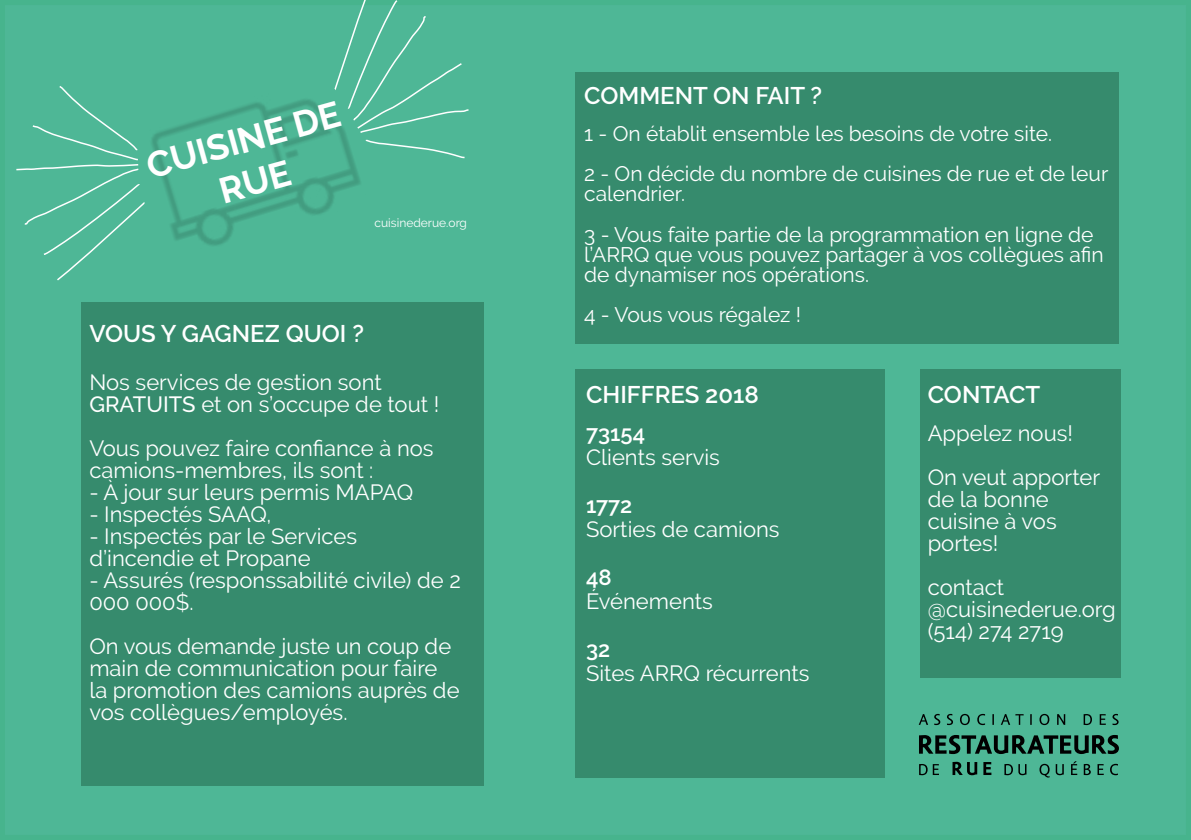
<style>
.page{position:relative;width:1191px;height:840px;background:#fff}
.page>*{position:absolute;margin:0;border:0;box-sizing:border-box;transform-origin:0 0}
.t1{font:700 36px/43.2px "Raleway";color:#fff;text-align:center}
.t2{font:600 24px "Raleway";color:#fff}
.t3{font:22px/22px "Raleway";color:#fff}
.t4{font:600 22px "Raleway";color:#fff}
.t5{font:21px/40px "Raleway";color:#fff}
.t6{font:12px "Raleway";color:#fff}
.s1{font-weight:500}
</style>
<div class="page">
<div style="left:0;top:0;width:1191px;height:839px;background:#4eb796"></div>
<svg style="left:919px;top:734px;width:200px;height:19px;background:#29614f"></svg>
<svg style="left:918px;top:713px;width:10px;height:11px"></svg>
<svg style="left:934px;top:713px;width:6px;height:11px"></svg>
<svg style="left:947px;top:713px;width:6px;height:11px"></svg>
<svg style="left:960px;top:713px;width:9px;height:11px"></svg>
<svg style="left:977px;top:713px;width:8px;height:11px"></svg>
<svg style="left:992px;top:713px;width:2px;height:11px"></svg>
<svg style="left:1000px;top:713px;width:23px;height:11px"></svg>
<svg style="left:1039px;top:713px;width:10px;height:11px"></svg>
<svg style="left:1057px;top:713px;width:8px;height:11px"></svg>
<svg style="left:1083px;top:713px;width:9px;height:11px"></svg>
<svg style="left:1099px;top:713px;width:6px;height:11px"></svg>
<svg style="left:1112px;top:713px;width:6px;height:11px"></svg>
<svg style="left:919px;top:763px;width:20px;height:11px"></svg>
<svg style="left:952px;top:761px;width:25px;height:13px"></svg>
<svg style="left:983px;top:761px;width:8px;height:13px"></svg>
<svg style="left:1004px;top:763px;width:22px;height:11px"></svg>
<svg style="left:1039px;top:763px;width:10px;height:14px"></svg>
<svg style="left:1055px;top:763px;width:8px;height:11px"></svg>
<svg style="left:1071px;top:760px;width:6px;height:14px"></svg>
<svg style="left:1083px;top:763px;width:7px;height:11px"></svg>
<svg style="left:1097px;top:763px;width:6px;height:11px"></svg>
<svg style="left:1110px;top:763px;width:8px;height:11px"></svg>
<div style="left:921px;top:369px;width:200px;height:308px;background:#368b6d"></div>
<svg style="left:333px;top:0;width:137px;height:159px;background:#51b897"></svg>
<img style="left:125px;top:21px;width:330px;height:268px">
<div style="left:15px;top:84px;width:130px;height:198px;background:#4eb796"></div>
<div style="left:81px;top:302px;width:403px;height:483px;background:#368b6d"></div>
<div style="left:575px;top:72px;width:544px;height:272px;background:#368b6d"></div>
<div style="left:575px;top:369px;width:309px;height:408px;background:#368b6d"></div>
<h1 class="t1" style="left:141px;top:147px;width:201px;rotate:-16deg">CUISINE DE<br>RUE</h1>
<p class="t6" style="left:374px;top:216px;width:94px">cuisinederue.org</p>
<p class="t2" style="left:89px;top:319px;width:276px">VOUS Y GAGNEZ QUOI ?</p>
<p class="t3" style="left:89px;top:370px;width:351px">Nos services de gestion sont<br><span class="s1">GRATUITS</span> et on s’occupe de tout !</p>
<p class="t3" style="left:89px;top:436px;width:346px">Vous pouvez faire confiance à nos camions-membres, ils sont :</p>
<p class="t3" style="left:89px;top:480px;width:325px">- À jour sur leurs permis MAPAQ</p>
<p class="t3" style="left:89px;top:502px;width:184px">- Inspectés SAAQ,</p>
<p class="t3" style="left:89px;top:524px;width:269px">- Inspectés par le Services d’incendie et Propane</p>
<p class="t3" style="left:89px;top:568px;width:373px">- Assurés (responssabilité civile) de 2<br>000 000$.</p>
<p class="t3" style="left:89px;top:634px;width:372px">On vous demande juste un coup de main de communication pour faire la promotion des camions auprès de vos collègues/employés.</p>
<p class="t2" style="left:584px;top:81px;width:239px">COMMENT ON FAIT ?</p>
<p class="t5" style="left:584px;top:114px;width:526px">1 - On établit ensemble les besoins de votre site.<br>2 - On décide du nombre de cuisines de rue et de leur</p>
<p class="t5" style="left:584px;top:174px;width:511px">calendrier.<br>3 - Vous faite partie de la programmation en ligne de</p>
<p class="t5" style="left:584px;top:244px;width:521px;line-height:20px">l’ARRQ que vous pouvez partager à vos collègues afin de dynamiser nos opérations.</p>
<p class="t5" style="left:584px;top:294px;width:218px">4 - Vous vous régalez !</p>
<p class="t2" style="left:586px;top:380px;width:174px">CHIFFRES 2018</p>
<p class="t4" style="left:586px;top:420px;width:61px">73154</p>
<p class="t3" style="left:586px;top:445px;width:135px">Clients servis</p>
<p class="t4" style="left:586px;top:492px;width:48px">1772</p>
<p class="t3" style="left:586px;top:517px;width:195px">Sorties de camions</p>
<p class="t4" style="left:586px;top:564px;width:27px">48</p>
<p class="t3" style="left:586px;top:589px;width:128px">Événements</p>
<p class="t4" style="left:586px;top:636px;width:26px">32</p>
<p class="t3" style="left:586px;top:661px;width:225px">Sites ARRQ récurrents</p>
<p class="t2" style="left:927px;top:380px;width:114px">CONTACT</p>
<p class="t3" style="left:927px;top:410px;width:174px;line-height:44px">Appelez nous!<br>On veut apporter</p>
<p class="t3" style="left:927px;top:487px;width:130px">de la bonne cuisine à vos portes!</p>
<p class="t3" style="left:927px;top:575px;width:189px">contact @cuisinederue.org (514) 274 2719</p>
</div>
